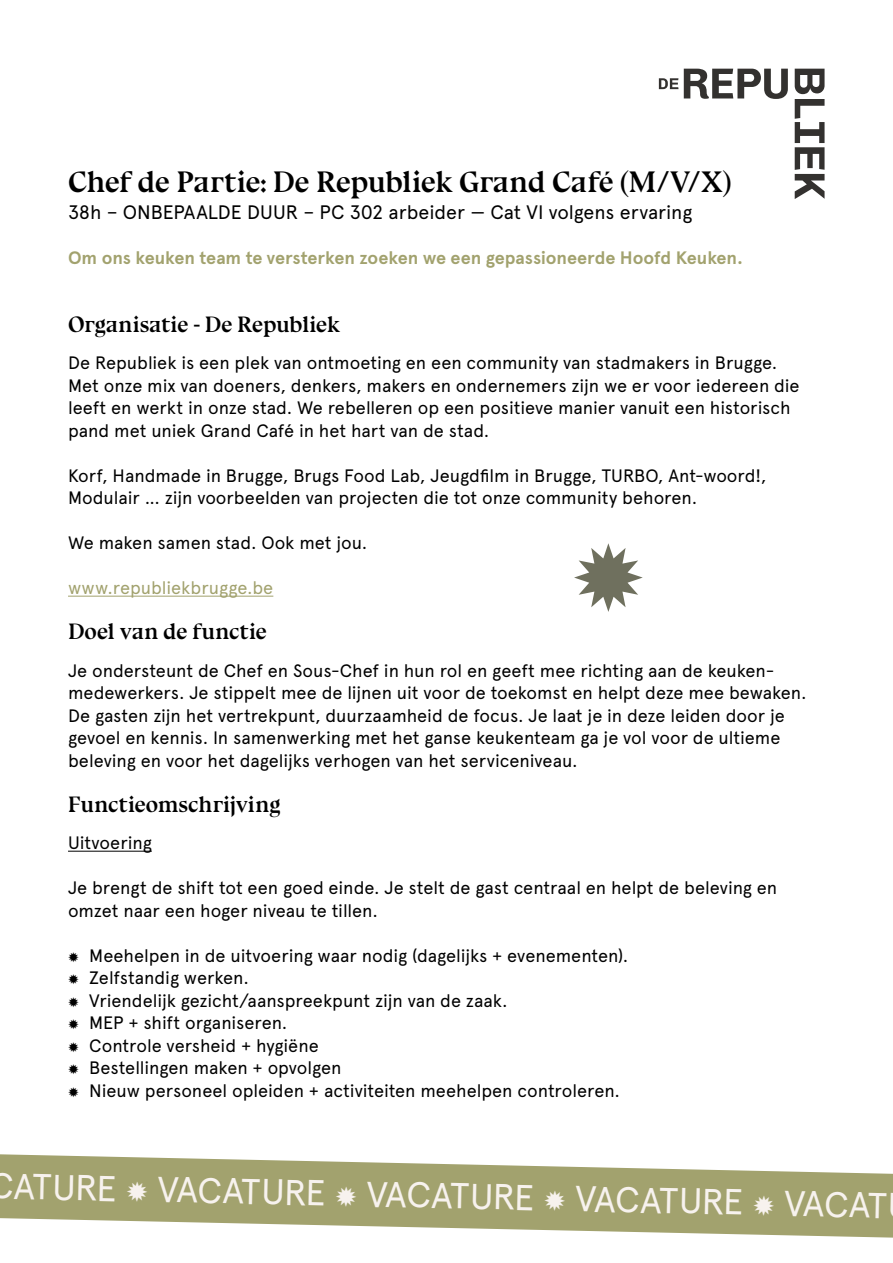
<style>
.page{position:relative;width:893px;height:1263px;background:#fff}
.page>*{position:absolute;margin:0;border:0;box-sizing:border-box;transform-origin:0 0}
.t1{font:36px "Apercu Pro";color:#f7f2ee}
.t2{font:700 30px "Bluu Next";letter-spacing:-.015em;color:#000}
.t3{font:700 22.5px "Bluu Next";letter-spacing:-.005em;color:#000}
.t4{font:19.5px "Apercu Pro";letter-spacing:-.005em;color:#000}
.t5{font:18px/22.5px "Apercu Pro";letter-spacing:-.005em;color:#000}
.t6{font:700 18px "Apercu Pro";color:#a2a26e}
.t7{font:18px "Apercu Pro";color:#a2a26e}
.s1{font-family:"Menlo"}
</style>
<div class="page">
<svg style="left:659px;top:78px;width:19px;height:11px"></svg>
<svg style="left:684px;top:69px;width:104px;height:30px"></svg>
<svg style="left:795px;top:69px;width:29px;height:130px"></svg>
<hr style="left:68px;top:596px;width:205px;height:1px;background:#a2a26e">
<hr style="left:68px;top:851px;width:84px;height:1px;background:#000">
<svg style="left:0;top:1154px;width:893px;height:83px;fill:#a2a26e"></svg>
<svg style="left:574px;top:543px;width:69px;height:69px"></svg>
<h2 class="t2" style="left:68px;top:164px;width:665px">Chef de Partie: De Republiek Grand Café (M/V/X)</h2>
<p class="t4" style="left:68px;top:198px;width:626px">38h – ONBEPAALDE DUUR – PC 302 arbeider — Cat VI volgens ervaring</p>
<p class="t6" style="left:68px;top:244px;width:676px">Om ons keuken team te versterken zoeken we een gepassioneerde Hoofd Keuken.</p>
<p class="t3" style="left:68px;top:311px;width:274px">Organisatie - De Republiek</p>
<p class="t5" style="left:68px;top:351px;width:733px">De Republiek is een plek van ontmoeting en een community van stadmakers in Brugge.<br>Met onze mix van doeners, denkers, makers en ondernemers zijn we er voor iedereen die leeft en werkt in onze stad. We rebelleren op een positieve manier vanuit een historisch pand met uniek Grand Café in het hart van de stad.</p>
<p class="t5" style="left:68px;top:463px;width:700px">Korf, Handmade in Brugge, Brugs Food Lab, Jeugdfilm in Brugge, TURBO, Ant-woord!,<br>Modulair ... zijn voorbeelden van projecten die tot onze community behoren.</p>
<p class="t5" style="left:68px;top:531px;width:301px">We maken samen stad. Ook met jou.</p>
<p class="t7" style="left:68px;top:574px;width:207px">www.republiekbrugge.be</p>
<p class="t3" style="left:68px;top:618px;width:200px">Doel van de functie</p>
<p class="t5" style="left:68px;top:658px;width:740px">Je ondersteunt de Chef en Sous-Chef in hun rol en geeft mee richting aan de keuken&shy;medewerkers. Je stippelt mee de lijnen uit voor de toekomst en helpt deze mee bewaken.<br>De gasten zijn het vertrekpunt, duurzaamheid de focus. Je laat je in deze leiden door je gevoel en kennis. In samenwerking met het ganse keukenteam ga je vol voor de ultieme beleving en voor het dagelijks verhogen van het serviceniveau.</p>
<p class="t3" style="left:68px;top:791px;width:214px">Functieomschrijving</p>
<p class="t5" style="left:68px;top:831px;width:85px">Uitvoering</p>
<p class="t5" style="left:68px;top:876px;width:711px">Je brengt de shift tot een goed einde. Je stelt de gast centraal en helpt de beleving en omzet naar een hoger niveau te tillen.</p>
<p class="t5" style="left:68px;top:943px;width:562px"><span class="s1">✹</span> Meehelpen in de uitvoering waar nodig (dagelijks + evenementen). <span class="s1">✹</span> Zelfstandig werken.<br><span class="s1">✹</span> Vriendelijk gezicht/aanspreekpunt zijn van de zaak.<br><span class="s1">✹</span> MEP + shift organiseren.<br><span class="s1">✹</span> Controle versheid + hygiëne<br><span class="s1">✹</span> Bestellingen maken + opvolgen<br><span class="s1">✹</span> Nieuw personeel opleiden + activiteiten meehelpen controleren.</p>
<h1 class="t1" style="left:-11px;top:1160px;width:900px;rotate:1deg">CATURE <span class="s1">✹</span> VACATURE <span class="s1">✹</span> VACATURE <span class="s1">✹</span> VACATURE <span class="s1">✹</span> VACAT</h1>
</div>
